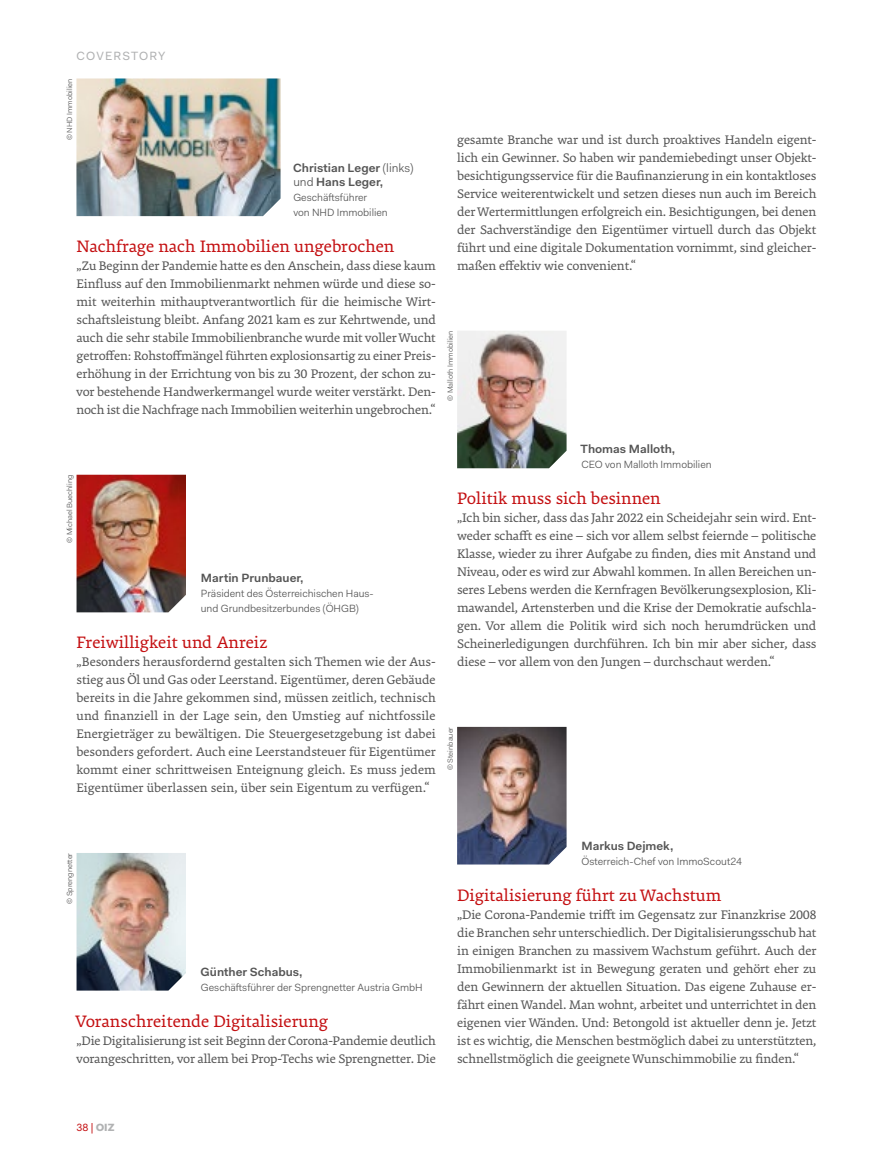
<style>
.page{position:relative;width:893px;height:1170px;background:#fff}
.page>*{position:absolute;margin:0;border:0;box-sizing:border-box;transform-origin:0 0}
.t1{font:18px "Premiera";color:#c41012}
.t2{font:13.5px/18px "Premiera";letter-spacing:-.01em;color:#565656;text-align:justify}
.t3{font:600 12px/14.4px "Fakt Pro";color:#565656}
.t4{font:12px "Fakt Pro";letter-spacing:.09em;color:#b1b2b3}
.t5{font:10.5px/15px "Fakt Pro Blond";color:#565656}
.t6{font:10.5px "Fakt Pro";color:#c41012}
.t7{font:7.5px "Fakt Pro Blond";color:#565656}
.s1{font-family:"Fakt Pro Blond";font-weight:400}
.s2{font-weight:900;color:#b1b2b3}
</style>
<div class="page">
<img style="left:457px;top:726px;width:110px;height:138px">
<img style="left:457px;top:331px;width:110px;height:137px">
<img style="left:77px;top:853px;width:109px;height:137px">
<img style="left:76px;top:78px;width:205px;height:138px">
<img style="left:77px;top:474px;width:109px;height:138px">
<p class="t4" style="left:77px;top:47px;width:90px">COVERSTORY</p>
<p class="t7" style="left:65px;top:140px;width:63px;rotate:-90deg">© NHD Immobilien</p>
<p class="t3" style="left:293px;top:160px;width:122px">Christian Leger <span class="s1">(links) und</span> Hans Leger,</p>
<p class="t5" style="left:293px;top:190px;width:96px">Geschäftsführer<br>von NHD Immobilien</p>
<h1 class="t1" style="left:77px;top:236px;width:319px">Nachfrage nach Immobilien ungebrochen</h1>
<p class="t2" style="left:77px;top:257px;width:361px">„Zu Beginn der Pandemie hatte es den Anschein, dass diese kaum Einfluss auf den Immobilienmarkt nehmen würde und diese so&shy;mit weiterhin mithauptverantwortlich für die heimische Wirt&shy;schaftsleistung bleibt. Anfang 2021 kam es zur Kehrtwende, und auch die sehr stabile Immobilienbranche wurde mit voller Wucht getroffen: Rohstoffmängel führten explosionsartig zu einer Preis&shy;erhöhung in der Errichtung von bis zu 30 Prozent, der schon zu&shy;vor bestehende Handwerkermangel wurde weiter verstärkt. Den&shy;noch ist die Nachfrage nach Immobilien weiterhin ungebrochen.“</p>
<p class="t7" style="left:65px;top:542px;width:69px;rotate:-90deg">© Michael Buechling</p>
<p class="t3" style="left:201px;top:571px;width:104px">Martin Prunbauer,</p>
<p class="t5" style="left:201px;top:586px;width:173px">Präsident des Österreichischen Haus&shy;und Grundbesitzerbundes (ÖHGB)</p>
<h1 class="t1" style="left:77px;top:632px;width:192px">Freiwilligkeit und Anreiz</h1>
<p class="t2" style="left:77px;top:653px;width:361px">„Besonders herausfordernd gestalten sich Themen wie der Aus&shy;stieg aus Öl und Gas oder Leerstand. Eigentümer, deren Gebäude bereits in die Jahre gekommen sind, müssen zeitlich, technisch und finanziell in der Lage sein, den Umstieg auf nichtfossile Energieträger zu bewältigen. Die Steuergesetzgebung ist dabei besonders gefordert. Auch eine Leerstandsteuer für Eigentümer kommt einer schrittweisen Enteignung gleich. Es muss jedem Eigentümer überlassen sein, über sein Eigentum zu verfügen.“</p>
<p class="t2" style="left:457px;top:131px;width:361px">gesamte Branche war und ist durch proaktives Handeln eigent&shy;lich ein Gewinner. So haben wir pandemiebedingt unser Objekt&shy;besichtigungsservice für die Baufinanzierung in ein kontaktloses Service weiterentwickelt und setzen dieses nun auch im Bereich der Wertermittlungen erfolgreich ein. Besichtigungen, bei denen der Sachverständige den Eigentümer virtuell durch das Objekt führt und eine digitale Dokumentation vornimmt, sind gleicher&shy;maßen effektiv wie convenient.“</p>
<p class="t7" style="left:445px;top:401px;width:72px;rotate:-90deg">© Malloth Immobilien</p>
<p class="t3" style="left:581px;top:442px;width:96px">Thomas Malloth,</p>
<p class="t5" style="left:581px;top:457px;width:132px">CEO von Malloth Immobilien</p>
<h1 class="t1" style="left:457px;top:488px;width:205px">Politik muss sich besinnen</h1>
<p class="t2" style="left:457px;top:509px;width:361px">„Ich bin sicher, dass das Jahr 2022 ein Scheidejahr sein wird. Ent&shy;weder schafft es eine – sich vor allem selbst feiernde – politische Klasse, wieder zu ihrer Aufgabe zu finden, dies mit Anstand und Niveau, oder es wird zur Abwahl kommen. In allen Bereichen un&shy;seres Lebens werden die Kernfragen Bevölkerungsexplosion, Kli&shy;mawandel, Artensterben und die Krise der Demokratie aufschla&shy;gen. Vor allem die Politik wird sich noch herumdrücken und Scheinerledigungen durchführen. Ich bin mir aber sicher, dass diese – vor allem von den Jungen – durchschaut werden.“</p>
<p class="t7" style="left:445px;top:770px;width:45px;rotate:-90deg">© Steinbauer</p>
<p class="t7" style="left:65px;top:903px;width:52px;rotate:-90deg">© Sprengnetter</p>
<p class="t3" style="left:201px;top:964px;width:104px">Günther Schabus,</p>
<p class="t5" style="left:201px;top:979px;width:223px">Geschäftsführer der Sprengnetter Austria GmbH</p>
<h1 class="t1" style="left:76px;top:1010px;width:253px">Voranschreitende Digitalisierung</h1>
<p class="t2" style="left:77px;top:1031px;width:361px">„Die Digitalisierung ist seit Beginn der Corona-Pandemie deutlich vorangeschritten, vor allem bei Prop-Techs wie Sprengnetter. Die</p>
<p class="t3" style="left:581px;top:838px;width:94px">Markus Dejmek,</p>
<p class="t5" style="left:581px;top:853px;width:162px">Österreich-Chef von ImmoScout24</p>
<h1 class="t1" style="left:457px;top:884px;width:266px">Digitalisierung führt zu Wachstum</h1>
<p class="t2" style="left:457px;top:905px;width:361px">„Die Corona-Pandemie trifft im Gegensatz zur Finanzkrise 2008 die Branchen sehr unterschiedlich. Der Digitalisierungsschub hat in einigen Branchen zu massivem Wachstum geführt. Auch der Immobilienmarkt ist in Bewegung geraten und gehört eher zu den Gewinnern der aktuellen Situation. Das eigene Zuhause er&shy;fährt einen Wandel. Man wohnt, arbeitet und unterrichtet in den eigenen vier Wänden. Und: Betongold ist aktueller denn je. Jetzt ist es wichtig, die Menschen bestmöglich dabei zu unterstützten, schnellstmöglich die geeignete Wunschimmobilie zu finden.“</p>
<p class="t6" style="left:77px;top:1120px;width:39px">38 | <span class="s2">OIZ</span></p>
</div>
